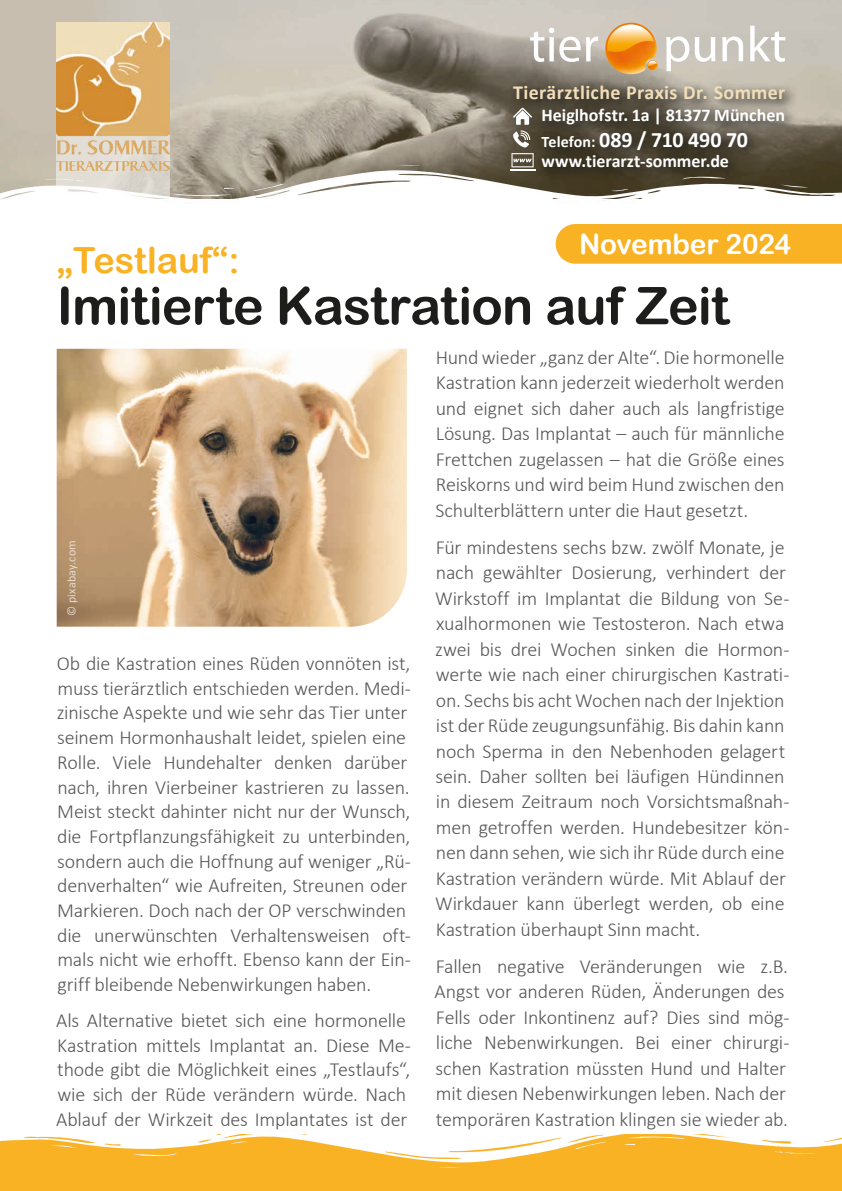
<style>
.page{position:relative;width:842px;height:1191px;background:#fff}
.page>*{position:absolute;margin:0;border:0;box-sizing:border-box;transform-origin:0 0}
.t1{font:52px "Arial Rounded MT Bold";letter-spacing:-.02em;color:#1d1d1b}
.t2{font:36px "Arial Rounded MT Bold";color:#f9b223}
.t3{font:28px "Arial Rounded MT Bold";letter-spacing:-.005em;color:#fff}
.t4{font:700 22px "Calibri";letter-spacing:-.01em;color:#fff}
.t5{font:300 20px/25.4px "Calibri";letter-spacing:-.01em;color:#575756}
.t6{font:700 20px "Calibri";letter-spacing:.015em;color:#f2deb8}
.t7{font:700 18px "Calibri";color:#fff}
.t8{font:12px "Calibri";letter-spacing:.02em;color:#fff}
.s1{font-size:16px}
</style>
<div class="page">
<img style="left:0;top:0;width:842px;height:165px">
<img style="left:0;top:165px;width:842px;height:36px">
<hr style="left:0;top:1020px;width:1px;height:171px;background:#f9b223">
<img style="left:0;top:1020px;width:1px;height:36px">
<div style="left:0;top:1134px;width:842px;height:57px;background:#f9b223"></div>
<img style="left:0;top:1123px;width:842px;height:45px">
<div style="left:536px;top:102px;width:263px;height:36px;background:#1d1d1b;opacity:.75"></div>
<div style="left:537px;top:123px;width:225px;height:41px;background:#1d1d1b;opacity:.5"></div>
<div style="left:536px;top:124px;width:226px;height:41px;background:#1d1d1b;opacity:.75"></div>
<div style="left:537px;top:147px;width:206px;height:33px;background:#3d3729"></div>
<div style="left:536px;top:148px;width:207px;height:33px;background:#1d1d1b;opacity:.75"></div>
<svg style="left:513px;top:114px;width:19px;height:33px"></svg>
<svg style="left:510px;top:153px;width:25px;height:17px"></svg>
<img style="left:605px;top:48px;width:41px;height:26px">
<svg style="left:607px;top:24px;width:47px;height:29px"></svg>
<svg style="left:647px;top:60px;width:11px;height:10px"></svg>
<svg style="left:530px;top:28px;width:68px;height:34px"></svg>
<svg style="left:666px;top:36px;width:23px;height:35px"></svg>
<svg style="left:695px;top:37px;width:20px;height:25px"></svg>
<svg style="left:722px;top:36px;width:21px;height:25px"></svg>
<svg style="left:750px;top:26px;width:35px;height:36px"></svg>
<svg style="left:57px;top:170px;width:113px;height:31px"></svg>
<img style="left:57px;top:23px;width:113px;height:147px">
<div style="left:507px;top:79px;width:292px;height:35px;background:#1d1d1b;opacity:.75"></div>
<img style="left:57px;top:349px;width:350px;height:277px">
<div style="left:556px;top:224px;width:286px;height:40px;background:#f9b223"></div>
<p class="t6" style="left:513px;top:78px;width:274px">Tierärztliche Praxis Dr. Sommer</p>
<h2 class="t2" style="left:57px;top:239px;width:184px">„Testlauf“:</h2>
<p class="t7" style="left:541px;top:103px;width:245px">Heiglhofstr. 1a | 81377 München</p>
<p class="t4" style="left:541px;top:124px;width:208px"><span class="s1">Telefon:</span> 089 / 710 490 70</p>
<p class="t7" style="left:541px;top:148px;width:189px">www.tierarzt-sommer.de</p>
<h3 class="t3" style="left:579px;top:227px;width:213px">November 2024</h3>
<h1 class="t1" style="left:57px;top:275px;width:674px">Imitierte Kastration auf Zeit</h1>
<p class="t8" style="left:63px;top:616px;width:78px;rotate:-90deg">© pixabay.com</p>
<p class="t5" style="left:57px;top:651px;width:356px;line-height:24.6px">Ob die Kastration eines Rüden vonnöten ist, muss tierärztlich entschieden werden. Medi&shy;zinische Aspekte und wie sehr das Tier unter seinem Hormonhaushalt leidet, spielen eine Rolle. Viele Hundehalter denken darüber nach, ihren Vierbeiner kastrieren zu lassen.<br>Meist steckt dahinter nicht nur der Wunsch, die Fortpflanzungsfähigkeit zu unterbinden, sondern auch die Hoffnung auf weniger „Rü&shy;denverhalten“ wie Aufreiten, Streunen oder Markieren. Doch nach der OP verschwinden die unerwünschten Verhaltensweisen oft&shy;mals nicht wie erhofft. Ebenso kann der Ein&shy;griff bleibende Nebenwirkungen haben.</p>
<p class="t5" style="left:56px;top:1008px;width:356px;line-height:24.6px">Als Alternative bietet sich eine hormonelle Kastration mittels Implantat an. Diese Me&shy;thode gibt die Möglichkeit eines „Testlaufs“, wie sich der Rüde verändern würde. Nach Ablauf der Wirkzeit des Implantates ist der</p>
<p class="t5" style="left:435px;top:344px;width:351px;text-align:justify">Hund wieder „ganz der Alte“. Die hormonelle Kastration kann jederzeit wiederholt werden und eignet sich daher auch als langfristige Lösung. Das Implantat – auch für männliche Frettchen zugelassen – hat die Größe eines Reiskorns und wird beim Hund zwischen den Schulterblättern unter die Haut gesetzt.</p>
<p class="t5" style="left:435px;top:534px;width:356px">Für mindestens sechs bzw. zwölf Monate, je nach gewählter Dosierung, verhindert der Wirkstoff im Implantat die Bildung von Se&shy;xualhormonen wie Testosteron. Nach etwa zwei bis drei Wochen sinken die Hormon&shy;werte wie nach einer chirurgischen Kastrati&shy;on. Sechs bis acht Wochen nach der Injektion ist der Rüde zeugungsunfähig. Bis dahin kann noch Sperma in den Nebenhoden gelagert sein. Daher sollten bei läufigen Hündinnen in diesem Zeitraum noch Vorsichtsmaßnah&shy;men getroffen werden. Hundebesitzer kön&shy;nen dann sehen, wie sich ihr Rüde durch eine Kastration verändern würde. Mit Ablauf der Wirkdauer kann überlegt werden, ob eine Kastration überhaupt Sinn macht.</p>
<p class="t5" style="left:435px;top:953px;width:356px">Fallen negative Veränderungen wie z.B.<br>Angst vor anderen Rüden, Änderungen des Fells oder Inkontinenz auf? Dies sind mög&shy;liche Nebenwirkungen. Bei einer chirurgi&shy;schen Kastration müssten Hund und Halter mit diesen Nebenwirkungen leben. Nach der temporären Kastration klingen sie wieder ab.</p>
</div>
